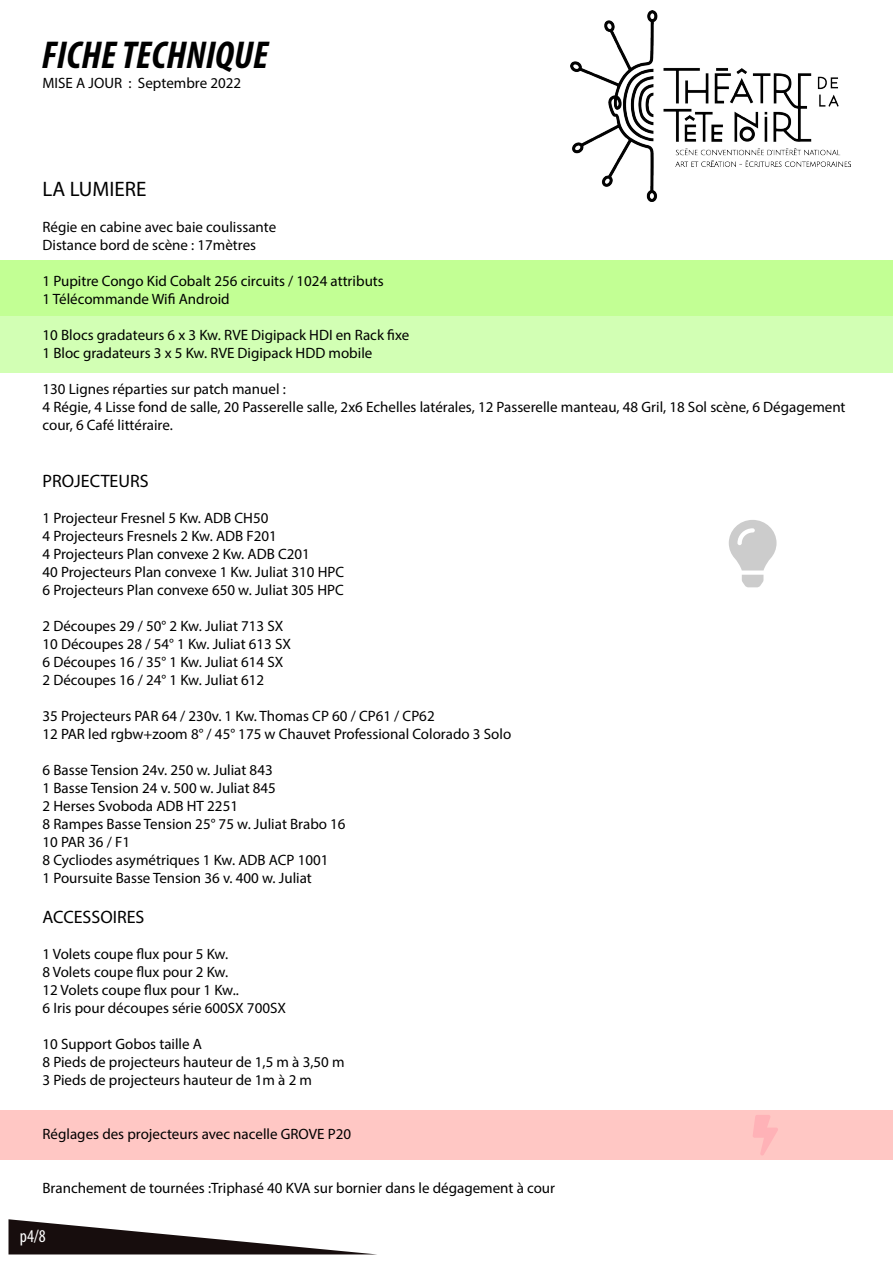
<style>
.page{position:relative;width:893px;height:1263px;background:#fff}
.page>*{position:absolute;margin:0;border:0;box-sizing:border-box;transform-origin:0 0}
.t1{font:italic 700 condensed 39px "Myriad Pro";color:#000}
.t2{font:21px "Myriad Pro";color:#000}
.t3{font:18px "Myriad Pro";color:#000}
.t4{font:condensed 18px "Myriad Pro";color:#fff}
.t5{font:15px/18px "Myriad Pro";color:#000}
</style>
<div class="page">
<svg style="left:9px;top:1219px;width:363px;height:35px"></svg>
<svg style="left:729px;top:520px;width:47px;height:67px"></svg>
<div style="left:0;top:1110px;width:893px;height:50px;background:#ffc7c4"></div>
<div style="left:0;top:260px;width:893px;height:56px;background:#c2ff94"></div>
<div style="left:0;top:316px;width:893px;height:56px;background:#d2ffb4"></div>
<svg style="left:753px;top:1115px;width:25px;height:40px"></svg>
<img style="left:570px;top:10px;width:281px;height:192px">
<h1 class="t1" style="left:42px;top:31px;width:228px">FICHE TECHNIQUE</h1>
<p class="t5" style="left:43px;top:74px;width:200px">MISE A JOUR : Septembre 2022</p>
<h2 class="t2" style="left:43px;top:176px;width:105px">LA LUMIERE</h2>
<p class="t5" style="left:43px;top:217px;width:235px">Régie en cabine avec baie coulissante<br>Distance bord de scène : 17mètres</p>
<p class="t5" style="left:43px;top:271px;width:343px">1 Pupitre Congo Kid Cobalt 256 circuits / 1024 attributs<br>1 Télécommande Wifi Android</p>
<p class="t5" style="left:43px;top:325px;width:368px">10 Blocs gradateurs 6 x 3 Kw. RVE Digipack HDI en Rack fixe<br>1 Bloc gradateurs 3 x 5 Kw. RVE Digipack HDD mobile</p>
<p class="t5" style="left:43px;top:379px;width:805px">130 Lignes réparties sur patch manuel :<br>4 Régie, 4 Lisse fond de salle, 20 Passerelle salle, 2x6 Echelles latérales, 12 Passerelle manteau, 48 Gril, 18 Sol scène, 6 Dégagement cour, 6 Café littéraire.</p>
<p class="t3" style="left:43px;top:470px;width:108px">PROJECTEURS</p>
<p class="t5" style="left:43px;top:509px;width:303px">1 Projecteur Fresnel 5 Kw. ADB CH50<br>4 Projecteurs Fresnels 2 Kw. ADB F201<br>4 Projecteurs Plan convexe 2 Kw. ADB C201<br>40 Projecteurs Plan convexe 1 Kw. Juliat 310 HPC 6 Projecteurs Plan convexe 650 w. Juliat 305 HPC</p>
<p class="t5" style="left:43px;top:617px;width:250px">2 Découpes 29 / 50° 2 Kw. Juliat 713 SX 10 Découpes 28 / 54° 1 Kw. Juliat 613 SX 6 Découpes 16 / 35° 1 Kw. Juliat 614 SX 2 Découpes 16 / 24° 1 Kw. Juliat 612</p>
<p class="t5" style="left:43px;top:707px;width:470px">35 Projecteurs PAR 64 / 230v. 1 Kw. Thomas CP 60 / CP61 / CP62<br>12 PAR led rgbw+zoom 8° / 45° 175 w Chauvet Professional Colorado 3 Solo</p>
<p class="t5" style="left:43px;top:761px;width:305px">6 Basse Tension 24v. 250 w. Juliat 843<br>1 Basse Tension 24 v. 500 w. Juliat 845<br>2 Herses Svoboda ADB HT 2251<br>8 Rampes Basse Tension 25° 75 w. Juliat Brabo 16<br>10 PAR 36 / F1<br>8 Cycliodes asymétriques 1 Kw. ADB ACP 1001<br>1 Poursuite Basse Tension 36 v. 400 w. Juliat</p>
<p class="t3" style="left:43px;top:906px;width:103px">ACCESSOIRES</p>
<p class="t5" style="left:43px;top:945px;width:245px">1 Volets coupe flux pour 5 Kw.<br>8 Volets coupe flux pour 2 Kw.<br>12 Volets coupe flux pour 1 Kw..<br>6 Iris pour découpes série 600SX 700SX</p>
<p class="t5" style="left:43px;top:1035px;width:304px">10 Support Gobos taille A<br>8 Pieds de projecteurs hauteur de 1,5 m à 3,50 m<br>3 Pieds de projecteurs hauteur de 1m à 2 m</p>
<p class="t5" style="left:43px;top:1125px;width:310px">Réglages des projecteurs avec nacelle GROVE P20</p>
<p class="t5" style="left:43px;top:1179px;width:514px">Branchement de tournées :Triphasé 40 KVA sur bornier dans le dégagement à cour</p>
<p class="t4" style="left:20px;top:1225px;width:28px">p4/8</p>
</div>
